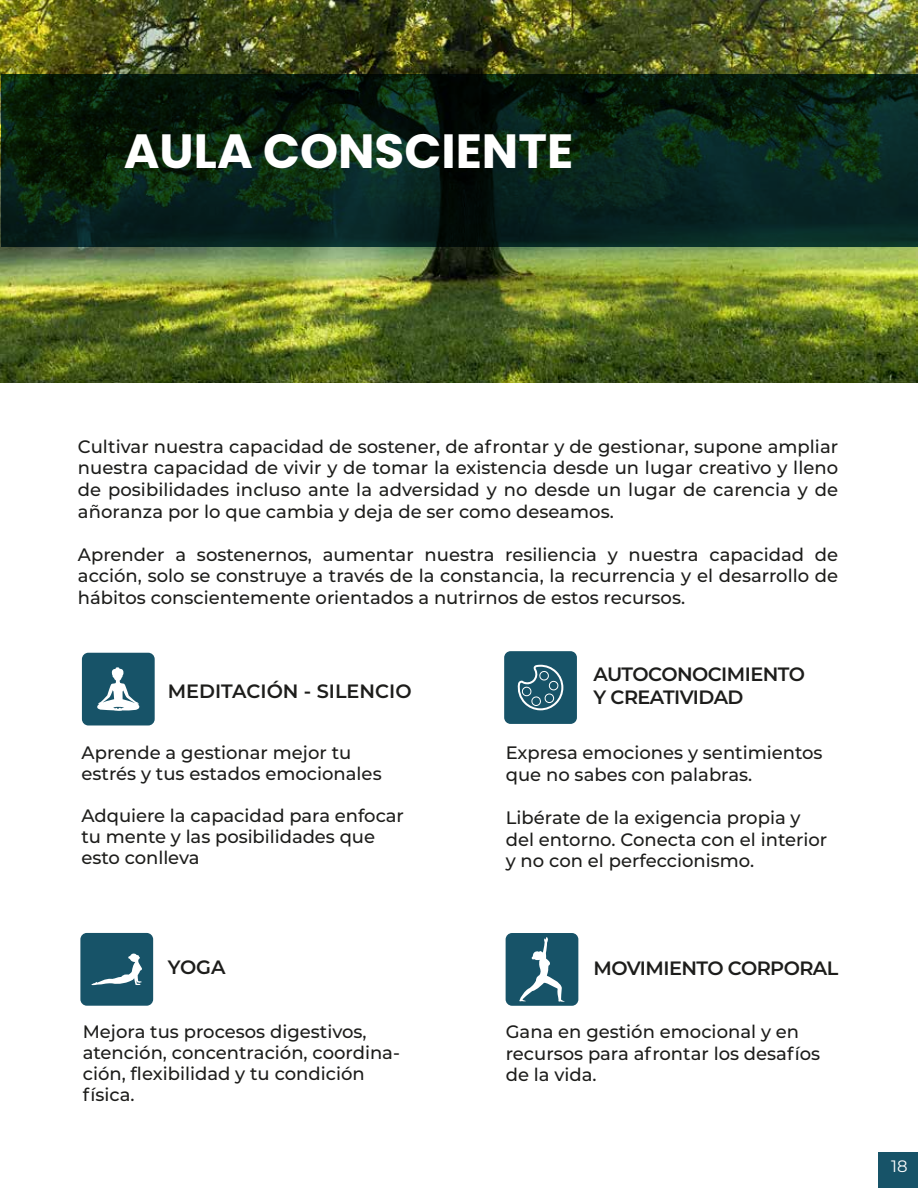
<style>
.page{position:relative;width:918px;height:1188px;background:#fff}
.page>*{position:absolute;margin:0;border:0;box-sizing:border-box;transform-origin:0 0}
.t1{font:700 48px "Poppins";color:#fff}
.t2{font:600 19.35px/23.1px "Montserrat";letter-spacing:-.03em;color:#1d1d1b}
.t3{font:600 19.35px "Montserrat";color:#1d1d1b}
.t4{font:500 18px/21.6px "Montserrat";color:#1d1d1b}
.t5{font:16.5px "Montserrat";color:#fff}
</style>
<div class="page">
<img style="left:0;top:0;width:918px;height:383px">
<div style="left:878px;top:1152px;width:40px;height:36px;background:#175368"></div>
<svg style="left:1px;top:74px;width:917px;height:173px;background:#082216"></svg>
<div style="left:82px;top:653px;width:73px;height:72px;background:#175368;border-radius:6px"></div>
<div style="left:80px;top:933px;width:73px;height:73px;background:#175368;border-radius:6px"></div>
<svg style="left:97px;top:667px;width:42px;height:44px"></svg>
<svg style="left:92px;top:953px;width:50px;height:32px"></svg>
<div style="left:504px;top:651px;width:73px;height:73px;background:#175368;border-radius:6px"></div>
<div style="left:506px;top:933px;width:72px;height:73px;background:#175368;border-radius:6px"></div>
<svg style="left:519px;top:937px;width:46px;height:65px"></svg>
<svg style="left:517px;top:665px;width:46px;height:45px"></svg>
<h1 class="t1" style="left:124px;top:124px;width:451px">AULA CONSCIENTE</h1>
<p class="t4" style="left:78px;top:435px;width:762px;text-align:justify">Cultivar nuestra capacidad de sostener, de afrontar y de gestionar, supone ampliar nuestra capacidad de vivir y de tomar la existencia desde un lugar creativo y lleno de posibilidades incluso ante la adversidad y no desde un lugar de carencia y de añoranza por lo que cambia y deja de ser como deseamos.</p>
<p class="t4" style="left:78px;top:543px;width:762px;text-align:justify">Aprender a sostenernos, aumentar nuestra resiliencia y nuestra capacidad de acción, solo se construye a través de la constancia, la recurrencia y el desarrollo de hábitos conscientemente orientados a nutrirnos de estos recursos.</p>
<p class="t3" style="left:168px;top:677px;width:245px">MEDITACIÓN - SILENCIO</p>
<p class="t4" style="left:82px;top:741px;width:302px;line-height:21px">Aprende a gestionar mejor tu estrés y tus estados emocionales</p>
<p class="t4" style="left:82px;top:804px;width:324px;line-height:21px">Adquiere la capacidad para enfocar tu mente y las posibilidades que esto conlleva</p>
<p class="t2" style="left:168px;top:954px;width:59px">YOGA</p>
<p class="t4" style="left:83px;top:1021px;width:319px;line-height:21px">Mejora tus procesos digestivos, atención, concentración, coordina&shy;ción, flexibilidad y tu condición física.</p>
<p class="t2" style="left:594px;top:662px;width:213px">AUTOCONOCIMIENTO<br>Y CREATIVIDAD</p>
<p class="t4" style="left:506px;top:741px;width:318px">Expresa emociones y sentimientos que no sabes con palabras.</p>
<p class="t4" style="left:506px;top:806px;width:323px">Libérate de la exigencia propia y del entorno. Conecta con el interior y no con el perfeccionismo.</p>
<p class="t2" style="left:594px;top:956px;width:246px">MOVIMIENTO CORPORAL</p>
<p class="t4" style="left:506px;top:1020px;width:316px">Gana en gestión emocional y en recursos para afrontar los desafíos de la vida.</p>
<p class="t5" style="left:891px;top:1155px;width:18px">18</p>
</div>
